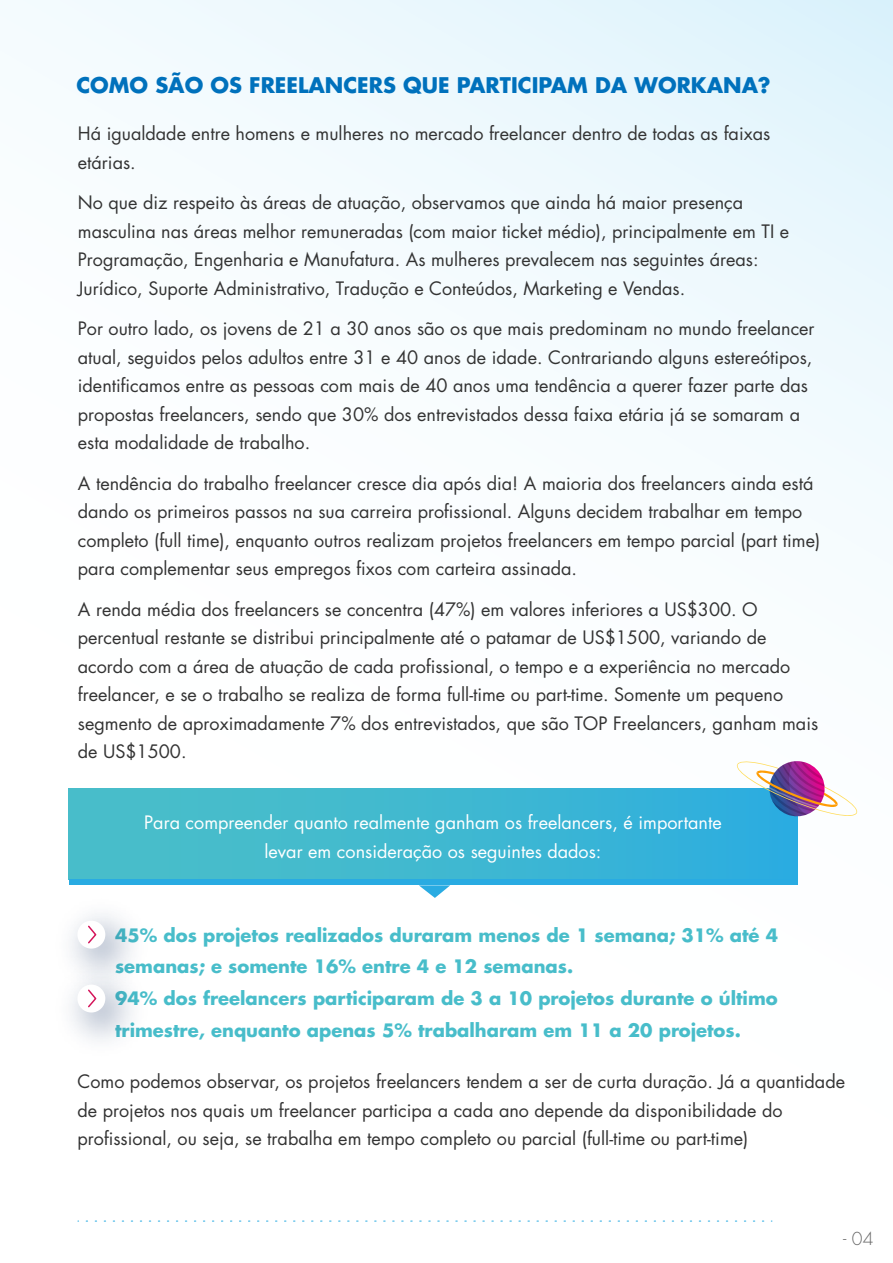
<style>
.page{position:relative;width:893px;height:1263px;background:#fff}
.page>*{position:absolute;margin:0;border:0;box-sizing:border-box;transform-origin:0 0}
.t1{font:700 21px "Futura Std";color:#0071bc}
.t2{font:18px/28.5px "Futura Std";color:#333}
.t3{font:700 18px/31.5px "Futura Std";color:#48bdca}
.t4{font:18px/28.5px "Futura Std";color:#fff;text-align:center}
.t5{font:300 17.4px "Futura Std";color:#666}
</style>
<div class="page">
<div style="left:0;top:0;width:893px;height:1262px;background:linear-gradient(to bottom,#eff9fd,#fff)"></div>
<img style="left:42px;top:885px;width:119px;height:64px">
<div style="left:77px;top:921px;width:28px;height:27px;background:#fff;border-radius:50%"></div>
<svg style="left:88px;top:925px;width:9px;height:19px"></svg>
<img style="left:42px;top:949px;width:119px;height:120px">
<div style="left:77px;top:984px;width:28px;height:28px;background:#fff;border-radius:50%"></div>
<svg style="left:88px;top:989px;width:9px;height:19px"></svg>
<svg style="left:86px;top:1221px;width:686px;height:1px"></svg>
<div style="left:69px;top:789px;width:728px;height:90px;background:linear-gradient(to right,#4dc0c6,#2eaede)"></div>
<div style="left:69px;top:879px;width:728px;height:6px;background:#29abe2"></div>
<svg style="left:419px;top:885px;width:31px;height:13px"></svg>
<img style="left:734px;top:760px;width:126px;height:60px">
<p class="t1" style="left:76px;top:72px;width:696px">COMO SÃO OS FREELANCERS QUE PARTICIPAM DA WORKANA?</p>
<p class="t2" style="left:78px;top:119px;width:694px">Há igualdade entre homens e mulheres no mercado freelancer dentro de todas as faixas etárias.</p>
<p class="t2" style="left:78px;top:188px;width:713px">No que diz respeito às áreas de atuação, observamos que ainda há maior presença masculina nas áreas melhor remuneradas (com maior ticket médio), principalmente em TI e Programação, Engenharia e Manufatura. As mulheres prevalecem nas seguintes áreas:<br>Jurídico, Suporte Administrativo, Tradução e Conteúdos, Marketing e Vendas.</p>
<p class="t2" style="left:78px;top:314px;width:738px">Por outro lado, os jovens de 21 a 30 anos são os que mais predominam no mundo freelancer atual, seguidos pelos adultos entre 31 e 40 anos de idade. Contrariando alguns estereótipos, identificamos entre as pessoas com mais de 40 anos uma tendência a querer fazer parte das propostas freelancers, sendo que 30% dos entrevistados dessa faixa etária já se somaram a esta modalidade de trabalho.</p>
<p class="t2" style="left:78px;top:469px;width:744px">A tendência do trabalho freelancer cresce dia após dia! A maioria dos freelancers ainda está dando os primeiros passos na sua carreira profissional. Alguns decidem trabalhar em tempo completo (full time), enquanto outros realizam projetos freelancers em tempo parcial (part time) para complementar seus empregos fixos com carteira assinada.</p>
<p class="t2" style="left:78px;top:595px;width:742px">A renda média dos freelancers se concentra (47%) em valores inferiores a US$300. O percentual restante se distribui principalmente até o patamar de US$1500, variando de acordo com a área de atuação de cada profissional, o tempo e a experiência no mercado freelancer, e se o trabalho se realiza de forma full-time ou part-time. Somente um pequeno segmento de aproximadamente 7% dos entrevistados, que são TOP Freelancers, ganham mais de US$1500.</p>
<p class="t4" style="left:144px;top:809px;width:579px">Para compreender quanto realmente ganham os freelancers, é importante levar em consideração os seguintes dados:</p>
<p class="t3" style="left:115px;top:919px;width:664px">45% dos projetos realizados duraram menos de 1 semana; 31% até 4 semanas; e somente 16% entre 4 e 12 semanas.<br>94% dos freelancers participaram de 3 a 10 projetos durante o último trimestre, enquanto apenas 5% trabalharam em 11 a 20 projetos.</p>
<p class="t2" style="left:77px;top:1067px;width:769px">Como podemos observar, os projetos freelancers tendem a ser de curta duração. Já a quantidade de projetos nos quais um freelancer participa a cada ano depende da disponibilidade do profissional, ou seja, se trabalha em tempo completo ou parcial (full-time ou part-time)</p>
<p class="t5" style="left:843px;top:1227px;width:32px">- 04</p>
</div>
